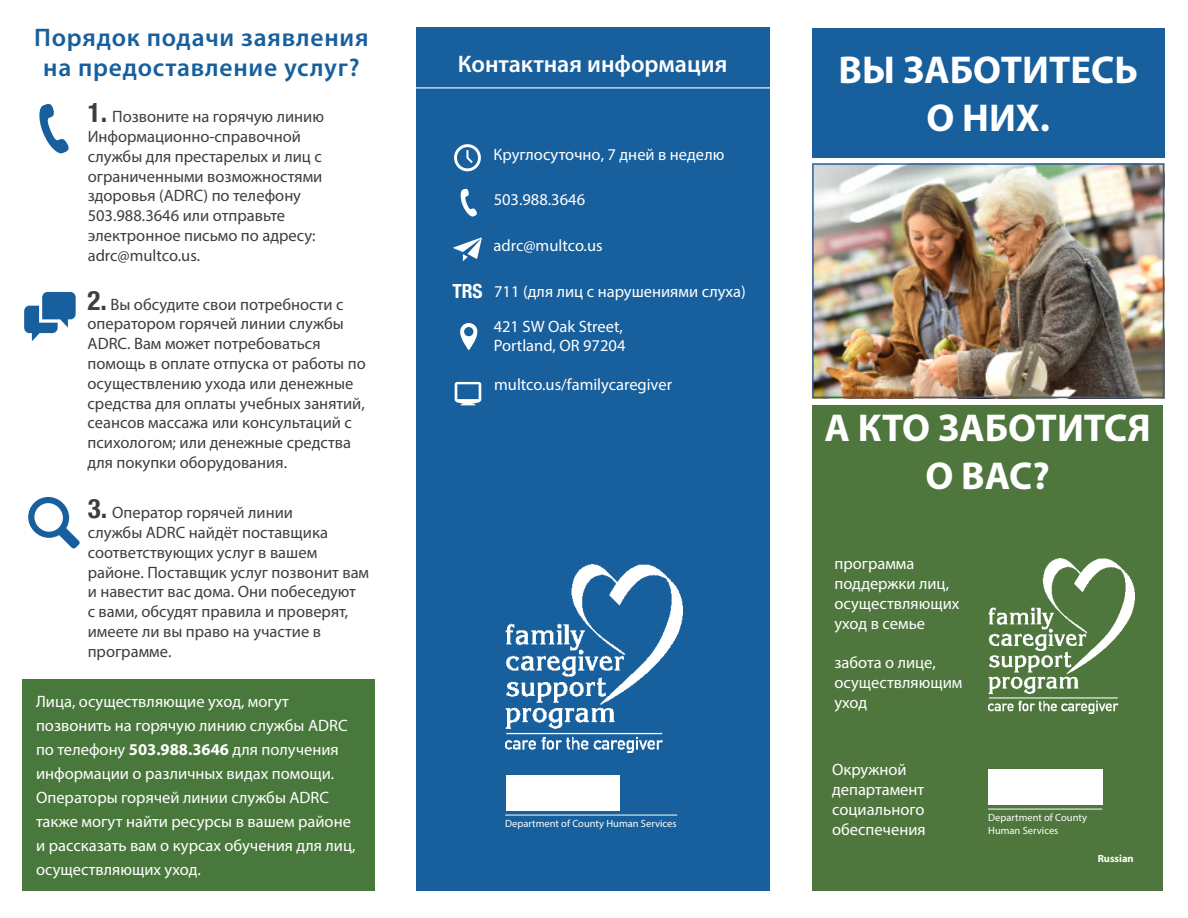
<style>
.page{position:relative;width:1188px;height:918px;background:#fff}
.page>*{position:absolute;margin:0;border:0;box-sizing:border-box;transform-origin:0 0}
.t1{font:700 39px/48px "Myriad Pro";color:#fff;text-align:center}
.t2{font:600 25.5px/30.6px "Myriad Pro";letter-spacing:.03em;color:#175f9d;text-align:center}
.t3{font:600 24px "Myriad Pro";color:#fff}
.t4{font:700 condensed 19.5px "Helvetica Neue";color:#fff}
.t5{font:16.5px/19.8px "Myriad Pro";color:#3e3e3f}
.t6{font:16.5px/19.8px "Myriad Pro";color:#fff}
.t7{font:10.5px "Myriad Pro";color:#fff}
.t8{font:700 10.5px "Myriad Pro";color:#fff}
.s1{font-family:"Helvetica Neue";font-weight:700;font-stretch:condensed;font-size:27px}
.s2{font-weight:700}
</style>
<div class="page">
<div style="left:416px;top:27px;width:354px;height:864px;background:#175f9d"></div>
<div style="left:812px;top:28px;width:352px;height:130px;background:#175f9d"></div>
<div style="left:812px;top:405px;width:351px;height:486px;background:#4e763d"></div>
<svg style="left:454px;top:144px;width:27px;height:27px"></svg>
<svg style="left:460px;top:188px;width:17px;height:29px"></svg>
<svg style="left:460px;top:323px;width:17px;height:27px"></svg>
<hr style="left:400px;top:87px;width:377px;height:1px;background:#fff">
<svg style="left:455px;top:382px;width:26px;height:23px"></svg>
<img style="left:815px;top:166px;width:346px;height:229px">
<div style="left:812px;top:163px;width:352px;height:235px;border:2px solid #336297"></div>
<img style="left:988px;top:558px;width:146px;height:155px">
<div style="left:989px;top:770px;width:113px;height:35px;background:#fff"></div>
<hr style="left:988px;top:809px;width:114px;height:1px;background:#fff">
<div style="left:23px;top:679px;width:352px;height:212px;background:#49783c"></div>
<svg style="left:39px;top:104px;width:30px;height:50px"></svg>
<img style="left:506px;top:564px;width:177px;height:188px">
<div style="left:506px;top:776px;width:113px;height:35px;background:#fff"></div>
<hr style="left:505px;top:815px;width:172px;height:1px;background:#fff">
<svg style="left:24px;top:292px;width:52px;height:49px"></svg>
<svg style="left:453px;top:237px;width:29px;height:24px"></svg>
<svg style="left:28px;top:497px;width:52px;height:52px"></svg>
<p class="t2" style="left:34px;top:21px;width:336px">Порядок подачи заявления на предоставление услуг?</p>
<p class="t5" style="left:88px;top:106px;width:238px"><span class="s1">1.</span> Позвоните на горячую линию<br>Информационно-справочной службы для престарелых и лиц с ограниченными возможностями здоровья (ADRC) по телефону<br>503.988.3646 или отправьте электронное письмо по адресу:</p>
<p class="t5" style="left:88px;top:245px;width:114px">adrc@multco.us.</p>
<p class="t5" style="left:88px;top:294px;width:280px"><span class="s1">2.</span> Вы обсудите свои потребности с оператором горячей линии службы ADRC. Вам может потребоваться помощь в оплате отпуска от работы по осуществлению ухода или денежные средства для оплаты учебных занятий, сеансов массажа или консультаций с психологом; или денежные средства для покупки оборудования.</p>
<p class="t5" style="left:88px;top:503px;width:283px"><span class="s1">3.</span> Оператор горячей линии<br>службы ADRC найдёт поставщика соответствующих услуг в вашем районе. Поставщик услуг позвонит вам и навестит вас дома. Они побеседуют<br>с вами, обсудят правила и проверят, имеете ли вы право на участие в программе.</p>
<p class="t6" style="left:36px;top:690px;width:321px;line-height:24px">Лица, осуществляющие уход, могут позвонить на горячую линию службы ADRC по телефону <span class="s2">503.988.3646</span> для получения информации о различных видах помощи.<br>Операторы горячей линии службы ADRC также могут найти ресурсы в вашем районе и рассказать вам о курсах обучения для лиц, осуществляющих уход.</p>
<p class="t3" style="left:458px;top:49px;width:271px">Контактная информация</p>
<p class="t6" style="left:494px;top:144px;width:232px">Круглосуточно, 7 дней в неделю</p>
<p class="t6" style="left:494px;top:189px;width:93px">503.988.3646</p>
<p class="t6" style="left:494px;top:236px;width:111px">adrc@multco.us</p>
<p class="t4" style="left:452px;top:275px;width:32px">TRS</p>
<p class="t6" style="left:494px;top:281px;width:253px">711 (для лиц с нарушениями слуха)</p>
<p class="t6" style="left:494px;top:316px;width:131px">421 SW Oak Street,</p>
<p class="t6" style="left:494px;top:336px;width:133px">Portland, OR 97204</p>
<p class="t6" style="left:494px;top:374px;width:179px">multco.us/familycaregiver</p>
<p class="t7" style="left:505px;top:817px;width:173px">Department of County Human Services</p>
<p class="t1" style="left:838px;top:45px;width:301px">ВЫ ЗАБОТИТЕСЬ</p>
<p class="t1" style="left:926px;top:93px;width:125px">О НИХ.</p>
<p class="t1" style="left:824px;top:403px;width:328px">А КТО ЗАБОТИТСЯ<br>О ВАС?</p>
<p class="t6" style="left:834px;top:554px;width:127px">программа поддержки лиц, осуществляющих уход в семье</p>
<p class="t6" style="left:834px;top:653px;width:129px">забота о лице, осуществляющим уход</p>
<p class="t6" style="left:832px;top:760px;width:95px">Окружной департамент социального обеспечения</p>
<p class="t7" style="left:988px;top:811px;width:100px">Department of County</p>
<p class="t7" style="left:988px;top:824px;width:72px">Human Services</p>
<p class="t8" style="left:1098px;top:852px;width:38px">Russian</p>
</div>
